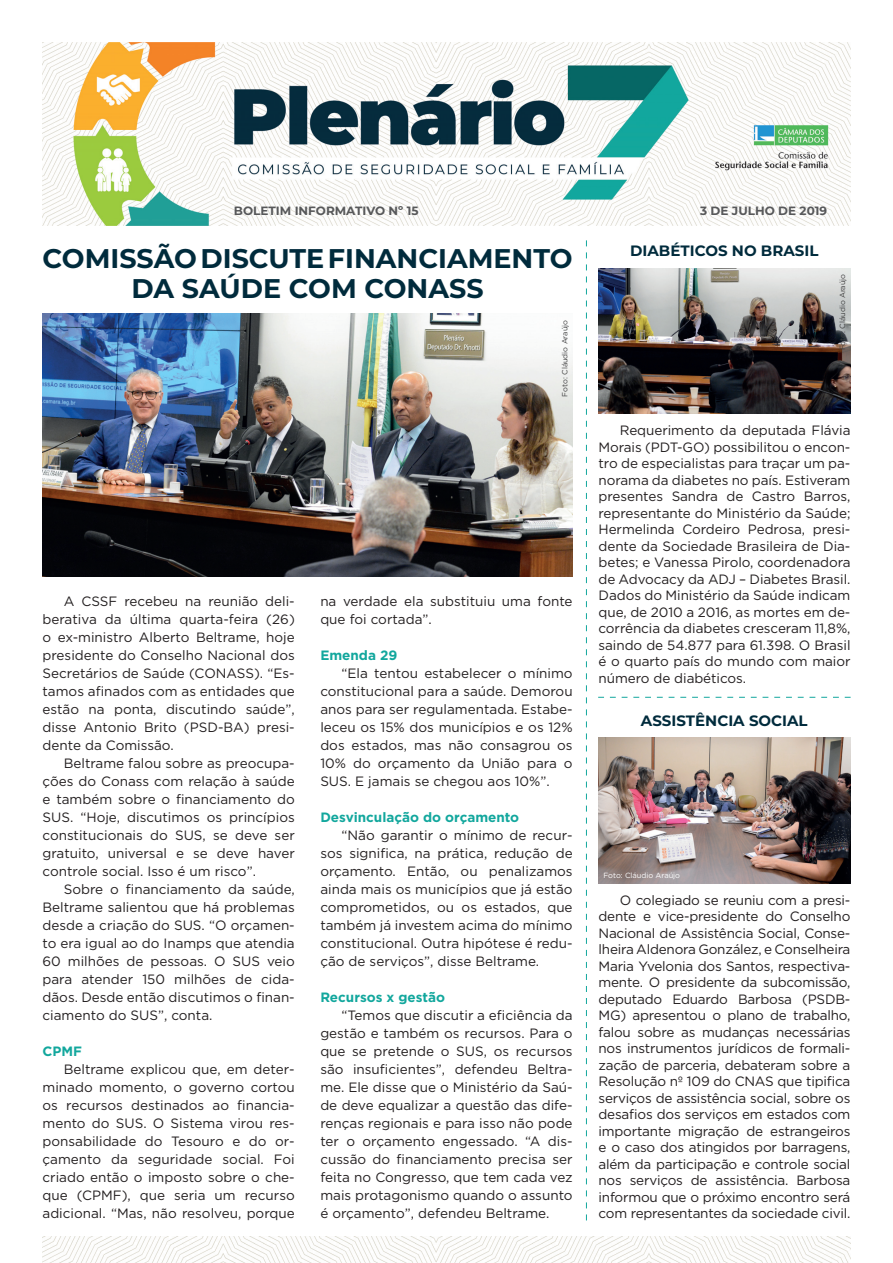
<style>
.page{position:relative;width:893px;height:1263px;background:#fff}
.page>*{position:absolute;margin:0;border:0;box-sizing:border-box;transform-origin:0 0}
.t1{font:700 27px/30px "Montserrat";color:#002b3c;text-align:center}
.t2{font:700 15px "Montserrat";color:#002b3c}
.t3{font:13.5px/18px "Gotham";color:#231f20;text-align:justify}
.t4{font:700 13.5px "Gotham";color:#12a79d}
.t5{font:700 12px "Montserrat";color:#57585a}
.t6{font:7.5px "Gotham";color:#3e3e3f}
.t7{font:7.5px "Gotham";color:#fff}
</style>
<div class="page">
<img style="left:598px;top:268px;width:252px;height:146px">
<img style="left:598px;top:738px;width:252px;height:145px">
<img style="left:43px;top:314px;width:530px;height:262px">
<img style="left:43px;top:43px;width:807px;height:182px">
<img style="left:43px;top:1236px;width:808px;height:27px">
<svg style="left:586px;top:240px;width:1px;height:980px"></svg>
<svg style="left:598px;top:697px;width:253px;height:1px"></svg>
<p class="t5" style="left:234px;top:206px;width:186px">BOLETIM INFORMATIVO Nº 15</p>
<p class="t5" style="left:700px;top:206px;width:129px">3 DE JULHO DE 2019</p>
<h1 class="t1" style="left:43px;top:245px;width:532px">COMISSÃO DISCUTE FINANCIAMENTO<br>DA SAÚDE COM CONASS</h1>
<p class="t2" style="left:630px;top:245px;width:190px">DIABÉTICOS NO BRASIL</p>
<p class="t6" style="left:562px;top:397px;width:78px;rotate:-90deg">Foto: Cláudio Araújo</p>
<p class="t6" style="left:840px;top:350px;width:78px;rotate:-90deg">Foto: Cláudio Araújo</p>
<p class="t3" style="left:43px;top:593px;width:254px;text-indent:21px">A CSSF recebeu na reunião deli&shy;berativa da última quarta-feira (26) o ex-ministro Alberto Beltrame, hoje presidente do Conselho Nacional dos Secretários de Saúde (CONASS). “Es&shy;tamos afinados com as entidades que estão na ponta, discutindo saúde”, disse Antonio Brito (PSD-BA) presi&shy;dente da Comissão.</p>
<p class="t3" style="left:43px;top:755px;width:254px;text-indent:21px">Beltrame falou sobre as preocupa&shy;ções do Conass com relação à saúde e também sobre o financiamento do SUS. “Hoje, discutimos os princípios constitucionais do SUS, se deve ser gratuito, universal e se deve haver controle social. Isso é um risco”.</p>
<p class="t3" style="left:43px;top:881px;width:254px;text-indent:21px">Sobre o financiamento da saúde, Beltrame salientou que há problemas desde a criação do SUS. “O orçamen&shy;to era igual ao do Inamps que atendia 60 milhões de pessoas. O SUS veio para atender 150 milhões de cida&shy;dãos. Desde então discutimos o finan&shy;ciamento do SUS”, conta.</p>
<p class="t4" style="left:43px;top:1046px;width:41px">CPMF</p>
<p class="t3" style="left:43px;top:1061px;width:254px;text-indent:21px">Beltrame explicou que, em deter&shy;minado momento, o governo cortou os recursos destinados ao financia&shy;mento do SUS. O Sistema virou res&shy;ponsabilidade do Tesouro e do or&shy;çamento da seguridade social. Foi criado então o imposto sobre o che&shy;que (CPMF), que seria um recurso adicional. “Mas, não resolveu, porque</p>
<p class="t3" style="left:320px;top:593px;width:254px">na verdade ela substituiu uma fonte que foi cortada”.</p>
<p class="t4" style="left:320px;top:650px;width:79px">Emenda 29</p>
<p class="t3" style="left:320px;top:665px;width:254px;text-indent:21px">“Ela tentou estabelecer o mínimo constitucional para a saúde. Demorou anos para ser regulamentada. Estabe&shy;leceu os 15% dos municípios e os 12% dos estados, mas não consagrou os 10% do orçamento da União para o SUS. E jamais se chegou aos 10%”.</p>
<p class="t4" style="left:320px;top:812px;width:200px">Desvinculação do orçamento</p>
<p class="t3" style="left:320px;top:827px;width:254px;text-indent:21px">“Não garantir o mínimo de recur&shy;sos significa, na prática, redução de orçamento. Então, ou penalizamos ainda mais os municípios que já estão comprometidos, ou os estados, que também já investem acima do mínimo constitucional. Outra hipótese é redu&shy;ção de serviços”, disse Beltrame.</p>
<p class="t4" style="left:320px;top:992px;width:126px">Recursos x gestão</p>
<p class="t3" style="left:320px;top:1007px;width:254px;text-indent:21px">“Temos que discutir a eficiência da gestão e também os recursos. Para o que se pretende o SUS, os recursos são insuficientes”, defendeu Beltra&shy;me. Ele disse que o Ministério da Saú&shy;de deve equalizar a questão das dife&shy;renças regionais e para isso não pode ter o orçamento engessado. “A dis&shy;cussão do financiamento precisa ser feita no Congresso, que tem cada vez mais protagonismo quando o assunto é orçamento”, defendeu Beltrame.</p>
<p class="t3" style="left:598px;top:423px;width:254px;line-height:16.5px;text-indent:21px">Requerimento da deputada Flávia Morais (PDT-GO) possibilitou o encon&shy;tro de especialistas para traçar um pa&shy;norama da diabetes no país. Estiveram presentes Sandra de Castro Barros, representante do Ministério da Saúde; Hermelinda Cordeiro Pedrosa, presi&shy;dente da Sociedade Brasileira de Dia&shy;betes; e Vanessa Pirolo, coordenadora de Advocacy da ADJ – Diabetes Brasil.<br>Dados do Ministério da Saúde indicam que, de 2010 a 2016, as mortes em de&shy;corrência da diabetes cresceram 11,8%, saindo de 54.877 para 61.398. O Brasil é o quarto país do mundo com maior número de diabéticos.</p>
<p class="t2" style="left:641px;top:714px;width:168px">ASSISTÊNCIA SOCIAL</p>
<p class="t7" style="left:603px;top:872px;width:78px">Foto: Cláudio Araújo</p>
<p class="t3" style="left:598px;top:892px;width:253px;line-height:16.5px;text-indent:21px">O colegiado se reuniu com a presi&shy;dente e vice-presidente do Conselho Nacional de Assistência Social, Conse&shy;lheira Aldenora González, e Conselheira Maria Yvelonia dos Santos, respectiva&shy;mente. O presidente da subcomissão, deputado Eduardo Barbosa (PSDB-MG) apresentou o plano de trabalho, falou sobre as mudanças necessárias nos instrumentos jurídicos de formali&shy;zação de parceria, debateram sobre a Resolução nº 109 do CNAS que tipifica serviços de assistência social, sobre os desafios dos serviços em estados com importante migração de estrangeiros e o caso dos atingidos por barragens, além da participação e controle social nos serviços de assistência. Barbosa informou que o próximo encontro será com representantes da sociedade civil.</p>
</div>
